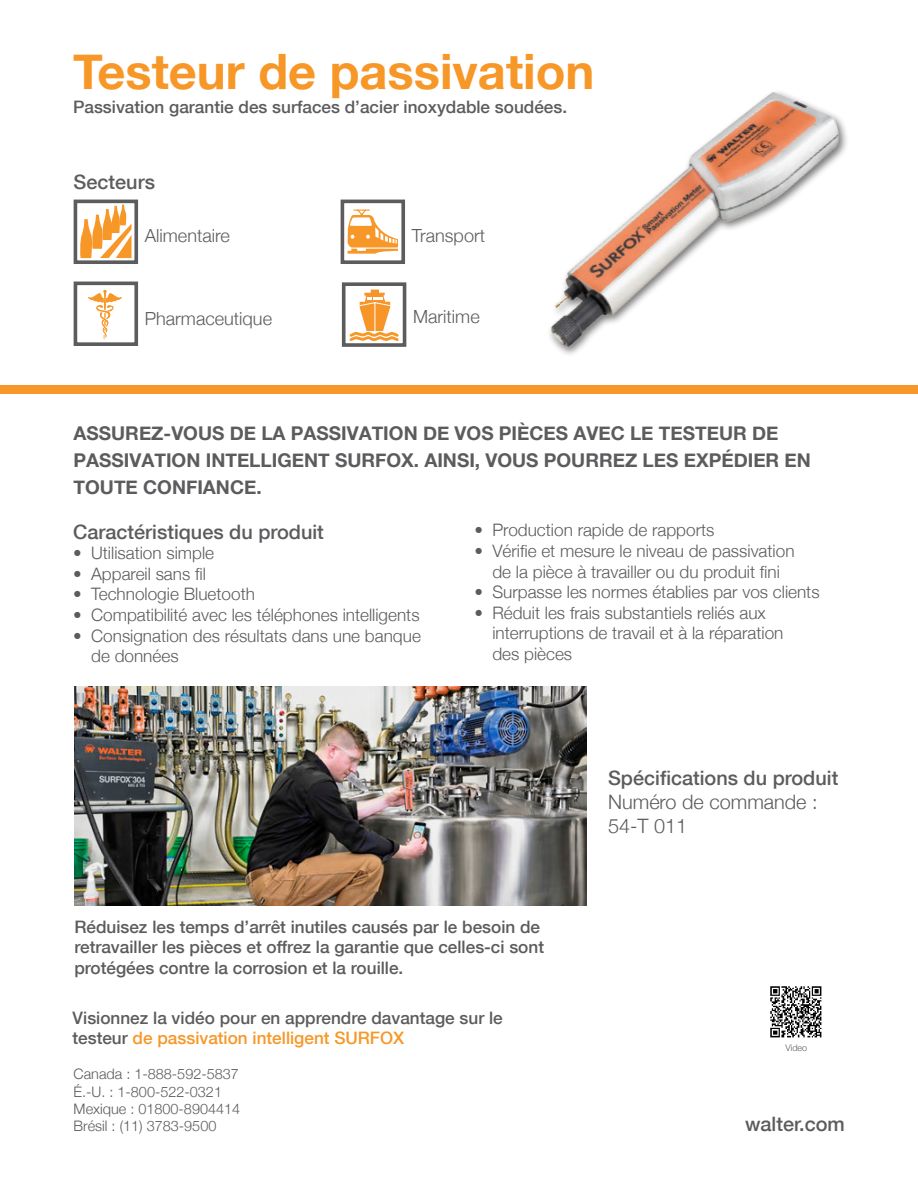
<style>
.page{position:relative;width:918px;height:1188px;background:#fff}
.page>*{position:absolute;margin:0;border:0;box-sizing:border-box;transform-origin:0 0}
.t1{font:700 48.75px "Helvetica Neue";color:#f79727}
.t2{font:500 19.95px "Helvetica Neue";color:#5c5c5f}
.t3{font:300 19.95px "Helvetica Neue";color:#5c5c5f}
.t4{font:700 19.05px/27.2px "Helvetica Neue";color:#5c5c5f}
.t5{font:300 18.15px "Helvetica Neue";color:#5c5c5f}
.t6{font:300 17.1px/20.5px "Helvetica Neue";color:#5c5c5f}
.t7{font:500 17.1px/20.5px "Helvetica Neue";color:#5c5c5f}
.t8{font:300 14.4px "Helvetica Neue";color:#5c5c5f}
.t9{font:300 9px "Helvetica Neue";color:#5c5c5f}
.s1{color:#f79727}
</style>
<div class="page">
<div style="left:0;top:385px;width:918px;height:8px;background:#f79727"></div>
<svg style="left:348px;top:210px;width:50px;height:44px"></svg>
<div style="left:341px;top:200px;width:64px;height:64px;border:4px solid #5c5c5f"></div>
<img style="left:770px;top:986px;width:52px;height:52px">
<svg style="left:88px;top:290px;width:34px;height:49px"></svg>
<div style="left:74px;top:282px;width:64px;height:64px;border:4px solid #5c5c5f"></div>
<svg style="left:80px;top:205px;width:52px;height:53px"></svg>
<div style="left:74px;top:200px;width:64px;height:64px;border:4px solid #5c5c5f"></div>
<svg style="left:350px;top:290px;width:49px;height:51px"></svg>
<div style="left:342px;top:282px;width:64px;height:65px;border:4px solid #5c5c5f"></div>
<img style="left:74px;top:686px;width:512px;height:220px">
<img style="left:549px;top:92px;width:298px;height:263px">
<p class="t1" style="left:73px;top:34px;width:523px">Testeur de passivation</p>
<p class="t7" style="left:73px;top:96px;width:496px">Passivation garantie des surfaces d’acier inoxydable soudées.</p>
<p class="t2" style="left:74px;top:166px;width:83px">Secteurs</p>
<p class="t5" style="left:145px;top:221px;width:87px">Alimentaire</p>
<p class="t5" style="left:145px;top:304px;width:129px">Pharmaceutique</p>
<p class="t5" style="left:412px;top:221px;width:75px">Transport</p>
<p class="t5" style="left:413px;top:302px;width:68px">Maritime</p>
<p class="t4" style="left:74px;top:420px;width:739px">ASSUREZ-VOUS DE LA PASSIVATION DE VOS PIÈCES AVEC LE TESTEUR DE<br>PASSIVATION INTELLIGENT SURFOX. AINSI, VOUS POURREZ LES EXPÉDIER EN<br>TOUTE CONFIANCE.</p>
<p class="t2" style="left:73px;top:516px;width:252px">Caractéristiques du produit</p>
<p class="t6" style="left:73px;top:542px;width:143px">• Utilisation simple</p>
<p class="t6" style="left:73px;top:563px;width:134px">• Appareil sans fil</p>
<p class="t6" style="left:73px;top:583px;width:183px">• Technologie Bluetooth</p>
<p class="t6" style="left:73px;top:604px;width:348px">• Compatibilité avec les téléphones intelligents</p>
<p class="t6" style="left:91px;top:624px;width:331px;text-indent:-18px">• Consignation des résultats dans une banque de données</p>
<p class="t6" style="left:474px;top:519px;width:242px">• Production rapide de rapports</p>
<p class="t6" style="left:474px;top:540px;width:322px;text-align:center">• Vérifie et mesure le niveau de passivation de la pièce à travailler ou du produit fini</p>
<p class="t6" style="left:474px;top:581px;width:347px">• Surpasse les normes établies par vos clients</p>
<p class="t6" style="left:492px;top:601px;width:293px;text-indent:-18px">• Réduit les frais substantiels reliés aux interruptions de travail et à la réparation des pièces</p>
<p class="t2" style="left:608px;top:762px;width:232px">Spécifications du produit</p>
<p class="t3" style="left:608px;top:786px;width:211px">Numéro de commande :</p>
<p class="t3" style="left:608px;top:810px;width:81px">54-T 011</p>
<p class="t7" style="left:74px;top:915px;width:467px">Réduisez les temps d’arrêt inutiles causés par le besoin de</p>
<p class="t7" style="left:74px;top:936px;width:471px">retravailler les pièces et offrez la garantie que celles-ci sont</p>
<p class="t7" style="left:74px;top:957px;width:331px">protégées contre la corrosion et la rouille.</p>
<p class="t7" style="left:73px;top:1007px;width:432px">Visionnez la vidéo pour en apprendre davantage sur le testeur <span class="s1">de passivation intelligent SURFOX</span></p>
<p class="t9" style="left:785px;top:1040px;width:23px">Video</p>
<p class="t8" style="left:74px;top:1063px;width:167px">Canada : 1-888-592-5837</p>
<p class="t8" style="left:74px;top:1080px;width:150px">É.-U. : 1-800-522-0321</p>
<p class="t8" style="left:74px;top:1097px;width:168px">Mexique : 01800-8904414</p>
<p class="t8" style="left:74px;top:1115px;width:144px">Brésil : (11) 3783-9500</p>
<p class="t2" style="left:745px;top:1108px;width:101px">walter.com</p>
</div>
